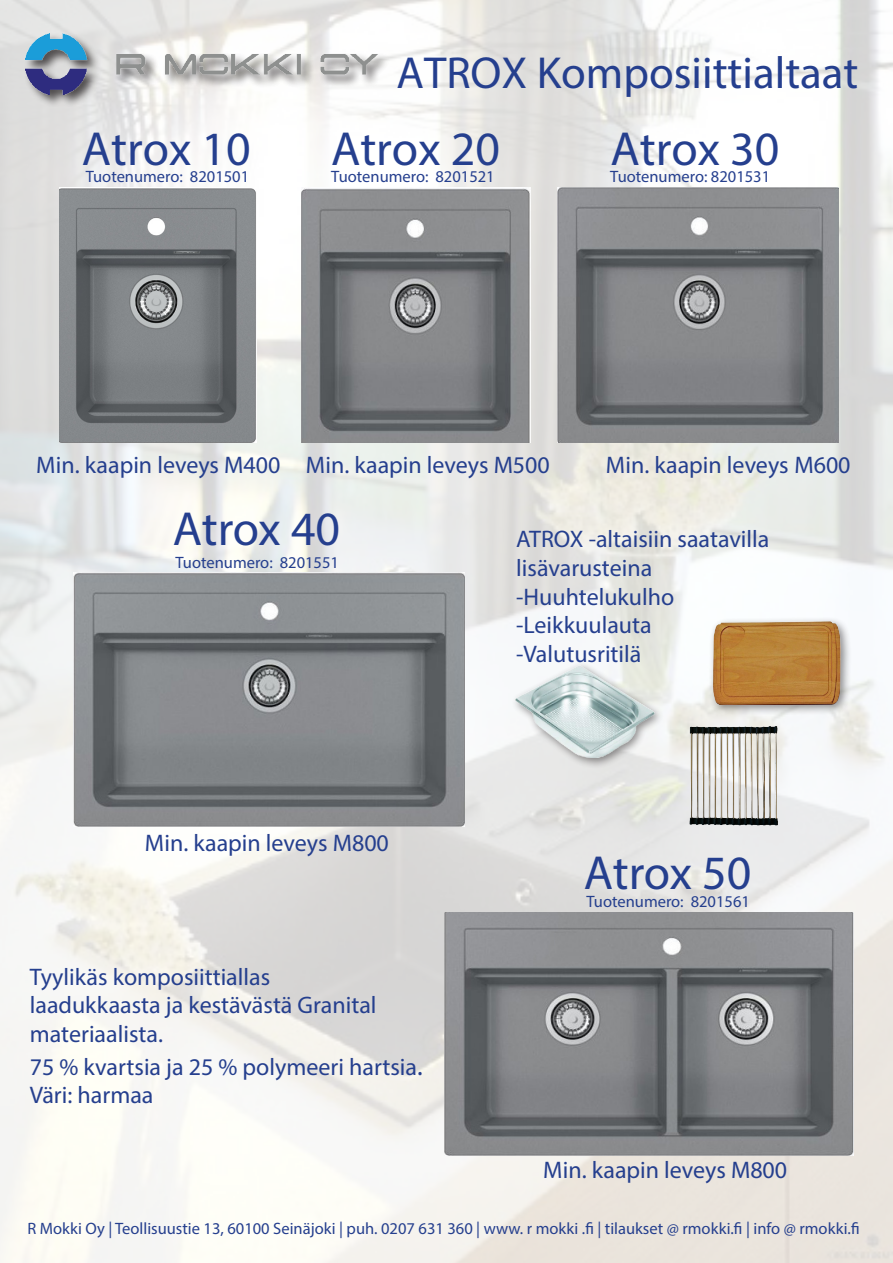
<style>
.page{position:relative;width:893px;height:1263px;background:#fff}
.page>*{position:absolute;margin:0;border:0;box-sizing:border-box;transform-origin:0 0}
.Kappaletyyli_1{font:48px "Myriad Pro";color:#253f8e}
.Kappaletyyli_1-2{font:45px "Myriad Pro";color:#253f8e}
.Kappaletyyli_1-3{font:24px/28.8px "Myriad Pro";color:#253f8e}
.Kappaletyyli_1-4{font:16.5px "Myriad Pro";color:#253f8e}
.s1{font-size:27px}
</style>
<div class="page">
<img style="left:302px;top:188px;width:228px;height:255px">
<img style="left:558px;top:188px;width:281px;height:255px">
<img style="left:74px;top:572px;width:391px;height:254px">
<img style="left:445px;top:913px;width:409px;height:242px">
<div style="left:511px;top:661px;width:153px;height:108px;background:#231f20;opacity:.5"></div>
<img style="left:515px;top:666px;width:139px;height:92px">
<img style="left:685px;top:723px;width:96px;height:103px">
<div style="left:708px;top:616px;width:144px;height:100px;background:#231f20;opacity:.5"></div>
<img style="left:713px;top:622px;width:128px;height:82px">
<div style="left:24px;top:32px;width:366px;height:76px;background:#231f20;opacity:.75"></div>
<img style="left:26px;top:34px;width:352px;height:60px">
<img style="left:60px;top:188px;width:197px;height:255px">
<p class="Kappaletyyli_1-2" style="left:396px;top:45px;width:463px">ATROX Komposiittialtaat</p>
<p class="Kappaletyyli_1" style="left:82px;top:120px;width:170px">Atrox 10</p>
<p class="Kappaletyyli_1" style="left:331px;top:120px;width:170px">Atrox 20</p>
<p class="Kappaletyyli_1" style="left:610px;top:120px;width:170px">Atrox 30</p>
<p class="Kappaletyyli_1-4" style="left:86px;top:167px;width:165px">Tuotenumero: 8201501</p>
<p class="Kappaletyyli_1-4" style="left:331px;top:167px;width:165px">Tuotenumero: 8201521</p>
<p class="Kappaletyyli_1-4" style="left:610px;top:167px;width:161px">Tuotenumero: 8201531</p>
<p class="Kappaletyyli_1-3" style="left:36px;top:450px;width:515px">Min. kaapin leveys M400 Min. kaapin leveys M500</p>
<p class="Kappaletyyli_1-3" style="left:606px;top:450px;width:246px">Min. kaapin leveys M600</p>
<p class="Kappaletyyli_1" style="left:173px;top:499px;width:169px">Atrox 40</p>
<p class="Kappaletyyli_1-4" style="left:176px;top:552px;width:165px">Tuotenumero: 8201551</p>
<p class="Kappaletyyli_1-3" style="left:145px;top:829px;width:246px">Min. kaapin leveys M800</p>
<p class="Kappaletyyli_1-3" style="left:30px;top:962px;width:348px">Tyylikäs komposiittiallas laadukkaasta ja kestävästä Granital materiaalista.</p>
<p class="Kappaletyyli_1-3" style="left:30px;top:1052px;width:394px">75 % kvartsia ja 25 % polymeeri hartsia<span class="s1">.</span></p>
<p class="Kappaletyyli_1-3" style="left:30px;top:1080px;width:125px">Väri: harmaa</p>
<p class="Kappaletyyli_1-3" style="left:516px;top:524px;width:255px">ATROX -altaisiin saatavilla</p>
<p class="Kappaletyyli_1-3" style="left:516px;top:553px;width:160px">lisävarusteina -Huuhtelukulho -Leikkuulauta -Valutusritilä</p>
<p class="Kappaletyyli_1" style="left:584px;top:844px;width:169px">Atrox 50</p>
<p class="Kappaletyyli_1-4" style="left:586px;top:892px;width:165px">Tuotenumero: 8201561</p>
<p class="Kappaletyyli_1-3" style="left:543px;top:1155px;width:246px">Min. kaapin leveys M800</p>
<p class="Kappaletyyli_1-4" style="left:27px;top:1218px;width:834px">R Mokki Oy | Teollisuustie 13, 60100 Seinäjoki | puh. 0207 631 360 | www. r mokki .fi | tilaukset @ rmokki.fi | info @ rmokki.fi</p>
</div>
